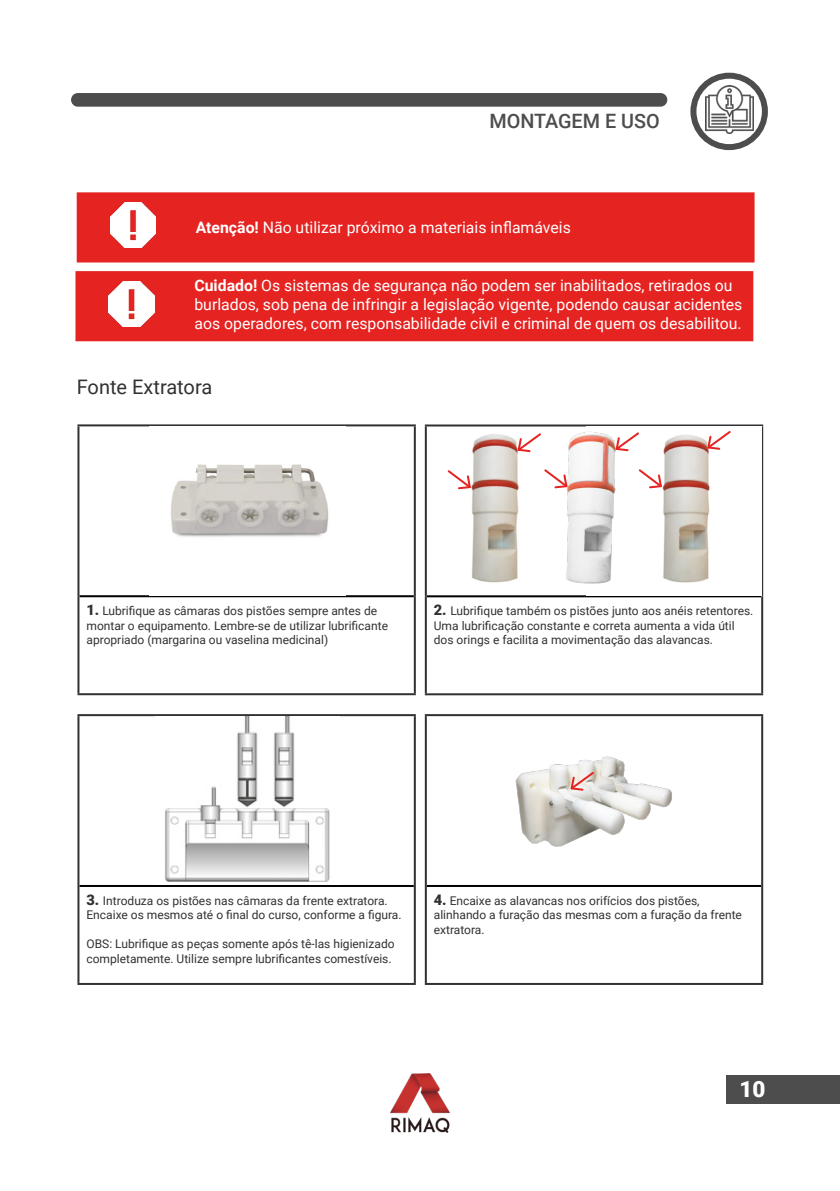
<style>
.page{position:relative;width:840px;height:1191px;background:#fff}
.page>*{position:absolute;margin:0;border:0;box-sizing:border-box;transform-origin:0 0}
.t1{font:900 22.4px "Roboto";color:#fff}
.t2{font:20px "Roboto";color:#323131}
.t3{font:500 19.8px "Roboto";color:#4d4d4e}
.t4{font:15.8px/19px "Roboto";color:#fff}
.t5{font:12px/14.4px "Roboto";color:#323131}
.s1{font-weight:700}
.s2{font-weight:900;font-size:14.6px}
</style>
<div class="page">
<img style="left:705px;top:86px;width:47px;height:47px">
<div style="left:690px;top:73px;width:77px;height:77px;border:6px solid #4d4d4e;border-radius:50%"></div>
<div style="left:72px;top:94px;width:594px;height:12px;background:#4d4d4e;border-radius:6px"></div>
<div style="left:71px;top:93px;width:596px;height:14px;border:2px solid #4d4d4e;border-radius:6px"></div>
<div style="left:726px;top:1075px;width:113px;height:29px;background:#4d4d4d"></div>
<img style="left:390px;top:1073px;width:59px;height:59px">
<hr style="left:79px;top:595px;width:334px;height:2px;background:#000">
<hr style="left:77px;top:424px;width:338px;height:2px;background:#323131">
<hr style="left:77px;top:426px;width:2px;height:170px;background:#323131">
<hr style="left:413px;top:426px;width:2px;height:170px;background:#323131">
<hr style="left:77px;top:596px;width:2px;height:97px;background:#323131">
<hr style="left:413px;top:596px;width:2px;height:97px;background:#323131">
<hr style="left:77px;top:693px;width:338px;height:2px;background:#323131">
<img style="left:170px;top:464px;width:159px;height:73px">
<hr style="left:79px;top:885px;width:334px;height:2px;background:#000">
<hr style="left:77px;top:714px;width:338px;height:2px;background:#323131">
<hr style="left:77px;top:716px;width:2px;height:170px;background:#323131">
<hr style="left:413px;top:716px;width:2px;height:170px;background:#323131">
<hr style="left:77px;top:886px;width:2px;height:97px;background:#323131">
<hr style="left:413px;top:886px;width:2px;height:97px;background:#323131">
<hr style="left:77px;top:983px;width:338px;height:2px;background:#323131">
<img style="left:165px;top:716px;width:165px;height:166px">
<hr style="left:426px;top:885px;width:334px;height:2px;background:#000">
<hr style="left:424px;top:714px;width:338px;height:2px;background:#323131">
<hr style="left:424px;top:716px;width:2px;height:170px;background:#323131">
<hr style="left:760px;top:716px;width:2px;height:170px;background:#323131">
<hr style="left:424px;top:886px;width:2px;height:97px;background:#323131">
<hr style="left:760px;top:886px;width:2px;height:97px;background:#323131">
<hr style="left:424px;top:983px;width:338px;height:2px;background:#323131">
<img style="left:515px;top:756px;width:158px;height:91px">
<hr style="left:426px;top:595px;width:334px;height:2px;background:#000">
<hr style="left:424px;top:424px;width:338px;height:2px;background:#323131">
<hr style="left:424px;top:426px;width:2px;height:170px;background:#323131">
<hr style="left:760px;top:426px;width:2px;height:170px;background:#323131">
<hr style="left:424px;top:596px;width:2px;height:97px;background:#323131">
<hr style="left:760px;top:596px;width:2px;height:97px;background:#323131">
<hr style="left:424px;top:693px;width:338px;height:2px;background:#323131">
<img style="left:663px;top:435px;width:47px;height:148px">
<svg style="left:638px;top:469px;width:25px;height:20px"></svg>
<svg style="left:705px;top:431px;width:26px;height:20px"></svg>
<svg style="left:568px;top:770px;width:27px;height:22px"></svg>
<div style="left:77px;top:192px;width:677px;height:70px;background:#e52321"></div>
<img style="left:110px;top:202px;width:45px;height:45px">
<div style="left:75px;top:271px;width:677px;height:70px;background:#e52321"></div>
<img style="left:109px;top:281px;width:45px;height:45px">
<img style="left:566px;top:431px;width:50px;height:153px">
<img style="left:471px;top:434px;width:48px;height:149px">
<svg style="left:544px;top:467px;width:25px;height:22px"></svg>
<svg style="left:447px;top:468px;width:25px;height:22px"></svg>
<svg style="left:613px;top:431px;width:26px;height:21px"></svg>
<svg style="left:515px;top:433px;width:26px;height:20px"></svg>
<h3 class="t3" style="left:489px;top:108px;width:172px">MONTAGEM E USO</h3>
<h3 class="t4" style="left:195px;top:218px;width:376px"><span class="s1">Atenção!</span> Não utilizar próximo a materiais inflamáveis</h3>
<h3 class="t4" style="left:194px;top:275px;width:549px"><span class="s1">Cuidado!</span> Os sistemas de segurança não podem ser inabilitados, retirados ou burlados, sob pena de infringir a legislação vigente, podendo causar acidentes aos operadores, com responsabilidade civil e criminal de quem os desabilitou.</h3>
<h2 class="t2" style="left:77px;top:372px;width:137px">Fonte Extratora</h2>
<p class="t5" style="left:86px;top:603px;width:303px"><span class="s2">1.</span> Lubrifique as câmaras dos pistões sempre antes de montar o equipamento. Lembre-se de utilizar lubrificante apropriado (margarina ou vaselina medicinal)</p>
<p class="t5" style="left:433px;top:603px;width:321px"><span class="s2">2.</span> Lubrifique também os pistões junto aos anéis retentores.<br>Uma lubrificação constante e correta aumenta a vida útil dos orings e facilita a movimentação das alavancas.</p>
<p class="t5" style="left:86px;top:893px;width:316px"><span class="s2">3.</span> Introduza os pistões nas câmaras da frente extratora.<br>Encaixe os mesmos até o final do curso, conforme a figura.</p>
<p class="t5" style="left:86px;top:936px;width:309px">OBS: Lubrifique as peças somente após tê-las higienizado completamente. Utilize sempre lubrificantes comestíveis.</p>
<p class="t5" style="left:433px;top:893px;width:309px"><span class="s2">4.</span> Encaixe as alavancas nos orifícios dos pistões, alinhando a furação das mesmas com a furação da frente extratora.</p>
<h1 class="t1" style="left:739px;top:1073px;width:27px">10</h1>
</div>
